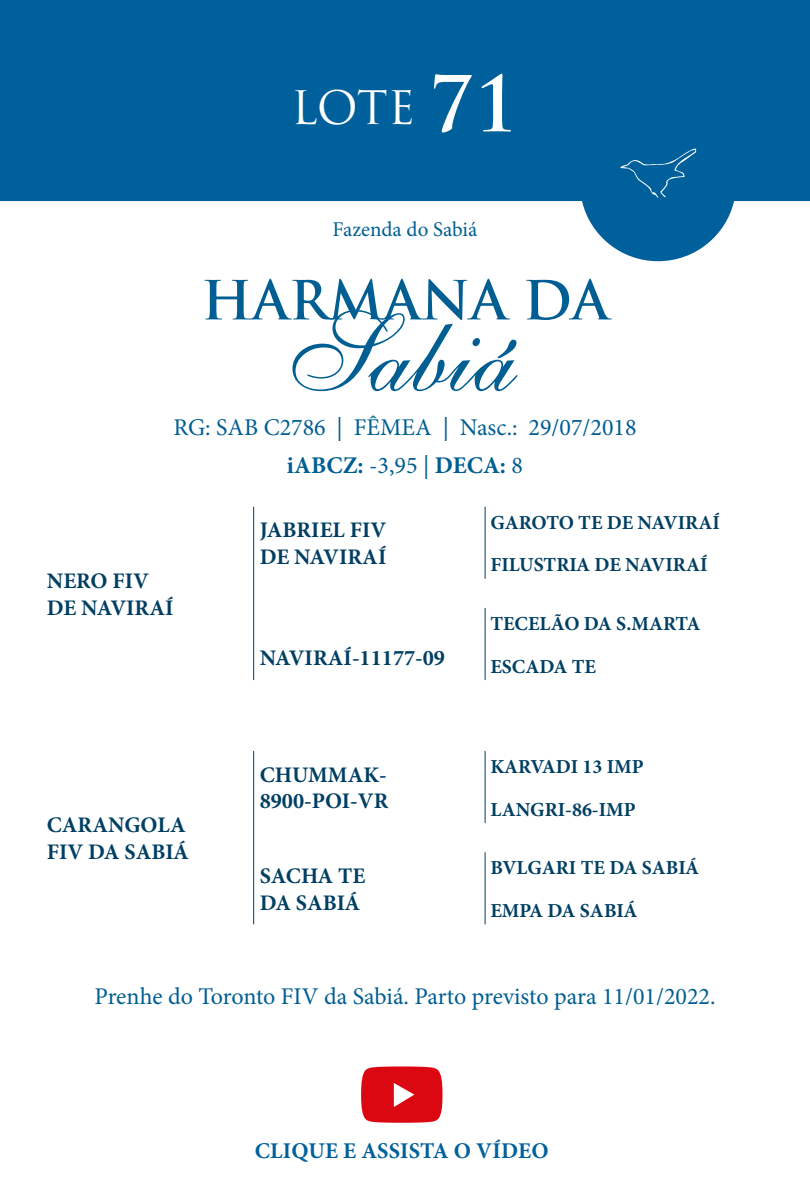
<style>
.page{position:relative;width:810px;height:1200px;background:#fff}
.page>*{position:absolute;margin:0;border:0;box-sizing:border-box;transform-origin:0 0}
.t1{font:700 52.5px "Trajan Pro";color:#005e92}
.t2{font:45px "Trajan Pro";color:#fff}
.t3{font:24px/37.5px "Minion Pro";color:#005e92;text-align:center}
.t4{font:700 22.5px "Minion Pro";letter-spacing:.01em;color:#00609c}
.t5{font:700 22.27px/26.7px "Minion Pro";color:#003f63}
.t6{font:21px "Minion Pro";color:#005e92}
.t7{font:700 19.88px "Minion Pro";color:#003f63}
.s1{font-weight:700;font-size:75px}
.s2{font-weight:700}
</style>
<div class="page">
<svg style="left:292px;top:310px;width:226px;height:81px"></svg>
<svg style="left:361px;top:1066px;width:82px;height:57px"></svg>
<hr style="left:253px;top:507px;width:1px;height:173px;background:#003f63">
<hr style="left:253px;top:751px;width:1px;height:173px;background:#003f63">
<hr style="left:485px;top:507px;width:1px;height:71px;background:#003f63">
<hr style="left:485px;top:751px;width:1px;height:72px;background:#003f63">
<hr style="left:485px;top:608px;width:1px;height:72px;background:#003f63">
<hr style="left:485px;top:853px;width:1px;height:71px;background:#003f63">
<svg style="left:0;top:0;width:810px;height:261px;fill:#00609c"></svg>
<svg style="left:620px;top:149px;width:76px;height:48px"></svg>
<h2 class="t2" style="left:291px;top:79px;width:229px">LOTE <span class="s1">71</span></h2>
<p class="t6" style="left:332px;top:215px;width:147px">Fazenda do Sabiá</p>
<h1 class="t1" style="left:201px;top:268px;width:409px">HARMANA DA</h1>
<p class="t3" style="left:173px;top:409px;width:465px">RG: SAB C2786 | FÊMEA | Nasc.: 29/07/2018 <span class="s2">iABCZ:</span> -3,95 | <span class="s2">DECA:</span> 8</p>
<p class="t5" style="left:47px;top:569px;width:128px">NERO FIV<br>DE NAVIRAÍ</p>
<p class="t5" style="left:47px;top:813px;width:143px">CARANGOLA<br>FIV DA SABIÁ</p>
<p class="t5" style="left:260px;top:518px;width:128px">JABRIEL FIV<br>DE NAVIRAÍ</p>
<p class="t5" style="left:260px;top:646px;width:187px">NAVIRAÍ-11177-09</p>
<p class="t5" style="left:260px;top:762px;width:130px">CHUMMAK-<br>8900-POI-VR</p>
<p class="t5" style="left:260px;top:863px;width:107px">SACHA TE<br>DA SABIÁ</p>
<p class="t7" style="left:490px;top:510px;width:231px">GAROTO TE DE NAVIRAÍ</p>
<p class="t7" style="left:490px;top:553px;width:219px">FILUSTRIA DE NAVIRAÍ</p>
<p class="t7" style="left:490px;top:612px;width:212px">TECELÃO DA S.MARTA</p>
<p class="t7" style="left:490px;top:654px;width:107px">ESCADA TE</p>
<p class="t7" style="left:490px;top:755px;width:155px">KARVADI 13 IMP</p>
<p class="t7" style="left:490px;top:797px;width:147px">LANGRI-86-IMP</p>
<p class="t7" style="left:490px;top:856px;width:210px">BVLGARI TE DA SABIÁ</p>
<p class="t7" style="left:490px;top:899px;width:149px">EMPA DA SABIÁ</p>
<p class="t3" style="left:94px;top:978px;width:623px">Prenhe do Toronto FIV da Sabiá. Parto previsto para 11/01/2022.</p>
<p class="t4" style="left:255px;top:1137px;width:295px">CLIQUE E ASSISTA O VÍDEO</p>
</div>
